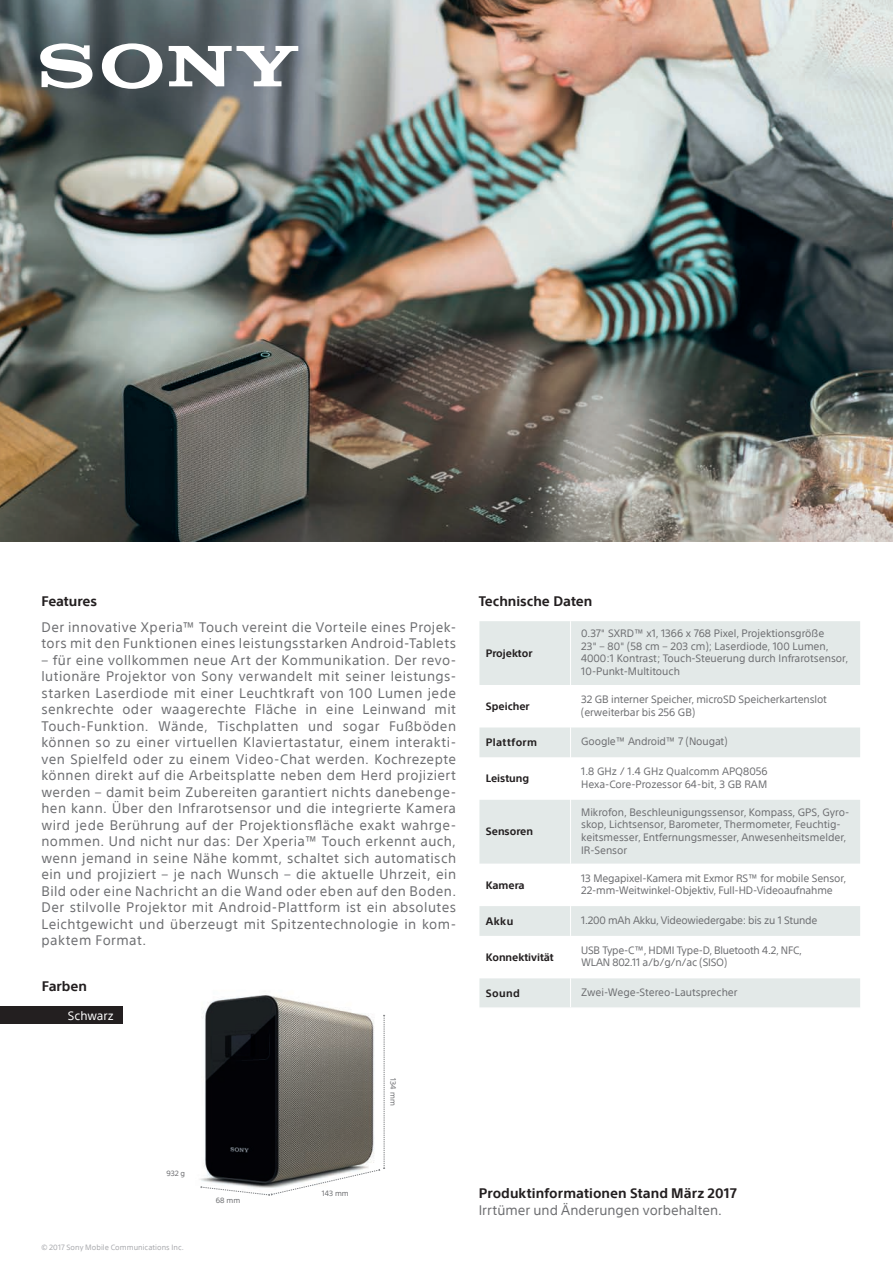
<style>
.page{position:relative;width:893px;height:1263px;background:#fff}
.page>*{position:absolute;margin:0;border:0;box-sizing:border-box;transform-origin:0 0}
.PRO_SubHead{font:13.5px/16.5px "SST";letter-spacing:.03em;color:#6c6d70}
.PRO_SubHead-2{font:700 13.5px "SST";color:#231f20}
.PRO_SubHead-3{font:13.5px "SST";color:#6c6d70}
.t1{font:12px "SST";color:#fff}
.t2{font:10.5px/12.6px "SST";letter-spacing:-.01em;color:#6c6d70}
.PRO_BodyCopy{font:700 10.5px "SST";color:#231f20}
.PRO_BodyCopy-2{font:700 10.5px "SST";letter-spacing:.035em;color:#231f20}
.t3{font:7.5px "SST";letter-spacing:.005em;color:#a8a9ad}
.t4{font:7.5px "SST";color:#6c6d70}
.s1{font-family:"Helvetica Neue LT Std"}
</style>
<div class="page">
<img style="left:200px;top:995px;width:185px;height:193px">
<img style="left:0;top:0;width:893px;height:541px">
<div style="left:0;top:1006px;width:122px;height:18px;background:#231f20"></div>
<div style="left:479px;top:621px;width:381px;height:64px;background:#e3e9e8"></div>
<svg style="left:479px;top:727px;width:381px;height:209px;fill:#e3e9e8"></svg>
<hr style="left:570px;top:621px;width:1px;height:64px;background:#fff">
<hr style="left:570px;top:727px;width:1px;height:30px;background:#fff">
<hr style="left:570px;top:757px;width:1px;height:43px;background:#fff">
<hr style="left:570px;top:800px;width:1px;height:63px;background:#fff">
<hr style="left:570px;top:863px;width:1px;height:43px;background:#fff">
<hr style="left:570px;top:906px;width:1px;height:30px;background:#fff">
<div style="left:479px;top:978px;width:381px;height:29px;background:#e3e9e8"></div>
<svg style="left:201px;top:1015px;width:184px;height:181px"></svg>
<svg style="left:40px;top:43px;width:258px;height:46px"></svg>
<p class="PRO_SubHead-2" style="left:41px;top:593px;width:57px">Features</p>
<p class="PRO_SubHead" style="left:41px;top:618px;width:416px">Der innovative Xperia™ Touch vereint die Vorteile eines Projek&shy;tors mit den Funktionen eines leistungsstarken Android-Tablets</p>
<p class="PRO_SubHead" style="left:41px;top:651px;width:416px;text-align:justify">– für eine vollkommen neue Art der Kommunikation. Der revo&shy;lutionäre Projektor von Sony verwandelt mit seiner leistungs&shy;starken Laserdiode mit einer Leuchtkraft von 100 Lumen jede senkrechte oder waagerechte Fläche in eine Leinwand mit Touch-Funktion. Wände, Tischplatten und sogar Fußböden können so zu einer virtuellen Klaviertastatur, einem interakti&shy;ven Spielfeld oder zu einem Video-Chat werden. Kochrezepte können direkt auf die Arbeitsplatte neben dem Herd projiziert werden – damit beim Zubereiten garantiert nichts danebenge&shy;hen kann. Über den Infrarotsensor und die integrierte Kamera wird jede Berührung auf der Projektionsfläche exakt wahrge&shy;nommen. Und nicht nur das: Der Xperia™ Touch erkennt auch, wenn jemand in seine Nähe kommt, schaltet sich automatisch ein und projiziert – je nach Wunsch – die aktuelle Uhrzeit, ein Bild oder eine Nachricht an die Wand oder eben auf den Boden.<br>Der stilvolle Projektor mit Android-Plattform ist ein absolutes Leichtgewicht und überzeugt mit Spitzentechnologie in kom&shy;paktem Format.</p>
<p class="PRO_SubHead-2" style="left:42px;top:979px;width:47px">Farben</p>
<p class="t1" style="left:68px;top:1008px;width:47px">Schwarz</p>
<p class="PRO_SubHead-2" style="left:479px;top:593px;width:115px">Technische Daten</p>
<p class="PRO_BodyCopy" style="left:486px;top:647px;width:48px">Projektor</p>
<p class="t2" style="left:581px;top:627px;width:269px">0.37<span class="s1">"</span> SXRD™ x1, 1366 x 768 Pixel, Projektionsgröße<br>23<span class="s1">"</span> – 80<span class="s1">"</span> (58 cm – 203 cm); Laserdiode, 100 Lumen, 4000:1 Kontrast; Touch-Steuerung durch Infrarotsensor, 10-Punkt-Multitouch</p>
<p class="PRO_BodyCopy" style="left:486px;top:700px;width:45px">Speicher</p>
<p class="t2" style="left:581px;top:693px;width:247px">32 GB interner Speicher, microSD Speicherkartenslot (erweiterbar bis 256 GB)</p>
<p class="PRO_BodyCopy-2" style="left:486px;top:736px;width:53px">Plattform</p>
<p class="t2" style="left:581px;top:735px;width:148px">Google™ Android™ 7 (Nougat)</p>
<p class="PRO_BodyCopy" style="left:486px;top:772px;width:45px">Leistung</p>
<p class="t2" style="left:581px;top:765px;width:188px">1.8 GHz / 1.4 GHz Qualcomm APQ8056<br>Hexa-Core-Prozessor 64-bit, 3 GB RAM</p>
<p class="PRO_BodyCopy" style="left:486px;top:825px;width:49px">Sensoren</p>
<p class="t2" style="left:581px;top:806px;width:269px">Mikrofon, Beschleunigungssensor, Kompass, GPS, Gyro&shy;skop, Lichtsensor, Barometer, Thermometer, Feuchtig&shy;keitsmesser, Entfernungsmesser, Anwesenheitsmelder, IR-Sensor</p>
<p class="PRO_BodyCopy" style="left:486px;top:879px;width:40px">Kamera</p>
<p class="t2" style="left:581px;top:871px;width:267px">13 Megapixel-Kamera mit Exmor RS™ for mobile Sensor,<br>22-mm-Weitwinkel-Objektiv, Full-HD-Videoaufnahme</p>
<p class="PRO_BodyCopy" style="left:486px;top:915px;width:29px">Akku</p>
<p class="t2" style="left:581px;top:914px;width:238px">1.200 mAh Akku, Videowiedergabe: bis zu 1 Stunde</p>
<p class="PRO_BodyCopy" style="left:486px;top:951px;width:69px">Konnektivität</p>
<p class="t2" style="left:581px;top:944px;width:223px">USB Type-C™, HDMI Type-D, Bluetooth 4.2, NFC,<br>WLAN 802.11 a/b/g/n/ac (SISO)</p>
<p class="PRO_BodyCopy" style="left:486px;top:987px;width:36px">Sound</p>
<p class="t2" style="left:581px;top:986px;width:158px">Zwei-Wege-Stereo-Lautsprecher</p>
<p class="t4" style="left:397px;top:1078px;width:29px;rotate:90deg">134 mm</p>
<p class="t4" style="left:166px;top:1169px;width:20px">932 g</p>
<p class="t3" style="left:42px;top:1243px;width:144px">© 2017 Sony Mobile Communications Inc.</p>
<p class="t4" style="left:216px;top:1196px;width:26px">68 mm</p>
<p class="t4" style="left:322px;top:1189px;width:28px">143 mm</p>
<p class="PRO_SubHead-2" style="left:479px;top:1185px;width:260px">Produktinformationen Stand März 2017</p>
<p class="PRO_SubHead-3" style="left:479px;top:1202px;width:245px">Irrtümer und Änderungen vorbehalten.</p>
</div>
